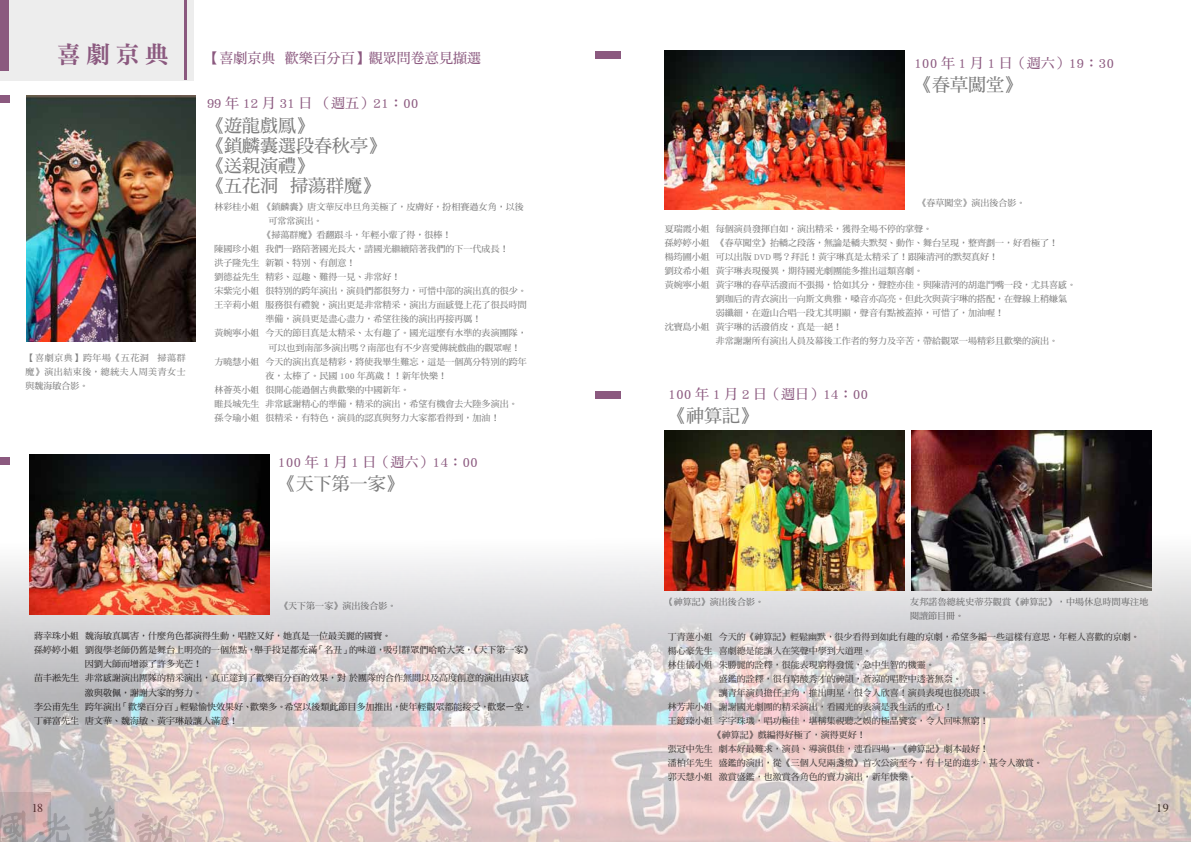
<style>
.page{position:relative;width:1191px;height:842px;background:#fff}
.page>*{position:absolute;margin:0;border:0;box-sizing:border-box;transform-origin:0 0}
.t1{font:24px "DF Ming Std W9";color:#8b597f}
.t2{font:18px/20px "DF Ming Std W7";color:#7d7d7d}
.t3{font:14px "DF Ming Std W7";color:#8b597f}
.t4{font:12px "Times";color:#000}
.t5{font:9px/14px "DF Ming Std W7";color:#7d7d7d;text-align:justify}
.t6{font:9px "DF Ming Std W7";color:#3e3a39}
.t7{font:9px/14px "DF Ming Std W7";letter-spacing:.02em;color:#7d7d7d}
</style>
<div class="page">
<img style="left:0;top:503px;width:1191px;height:339px">
<div style="left:0;top:0;width:194px;height:81px;background:#ededed"></div>
<hr style="left:184px;top:0;width:3px;height:80px;background:#8b597f">
<div style="left:0;top:95px;width:10px;height:7px;background:#8b597f"></div>
<div style="left:595px;top:51px;width:26px;height:7px;background:#8b597f"></div>
<div style="left:0;top:0;width:9px;height:71px;background:#8b597f"></div>
<div style="left:595px;top:391px;width:26px;height:7px;background:#8b597f"></div>
<div style="left:0;top:458px;width:10px;height:7px;background:#8b597f"></div>
<img style="left:27px;top:96px;width:169px;height:246px">
<img style="left:30px;top:454px;width:239px;height:160px">
<img style="left:664px;top:50px;width:240px;height:160px">
<img style="left:664px;top:431px;width:240px;height:160px">
<img style="left:911px;top:431px;width:240px;height:159px">
<h1 class="t1" style="left:57px;top:42px;width:113px">喜劇京典</h1>
<p class="t5" style="left:26px;top:350px;width:162px">【喜劇京典】跨年場《五花洞 掃蕩群魔》演出結束後，總統夫人周美青女士與魏海敏合影。</p>
<h3 class="t3" style="left:206px;top:50px;width:277px">【喜劇京典 歡樂百分百】觀眾問卷意見擷選</h3>
<h3 class="t3" style="left:206px;top:96px;width:214px">99 年 12 月 31 日 （週五）21：00</h3>
<h2 class="t2" style="left:206px;top:115px;width:182px">《遊龍戲鳳》<br>《鎖麟囊選段春秋亭》《送親演禮》<br>《五花洞 掃蕩群魔》</h2>
<p class="t5" style="left:214px;top:200px;width:310px">林彩桂小姐 《鎖麟囊》唐文華反串旦角美極了，皮膚好，扮相賽過女角，以後</p>
<p class="t5" style="left:268px;top:214px;width:55px">可常常演出。</p>
<p class="t5" style="left:262px;top:228px;width:190px">《掃蕩群魔》看翻跟斗，年輕小輩了得，很棒！</p>
<p class="t5" style="left:214px;top:242px;width:295px">陳國珍小姐 我們一路陪著國光長大，請國光繼續陪著我們的下一代成長！</p>
<p class="t5" style="left:214px;top:256px;width:142px">洪子隆先生 新穎、特別、有創意！</p>
<p class="t5" style="left:214px;top:270px;width:187px">劉德益先生 精彩、逗趣、難得一見、非常好！</p>
<p class="t5" style="left:214px;top:284px;width:313px">宋紫完小姐 很特別的跨年演出，演員們都很努力，可惜中部的演出真的很少。</p>
<p class="t5" style="left:214px;top:298px;width:313px">王辛莉小姐 服務很有禮貌，演出更是非常精采，演出方面感覺上花了很長時間</p>
<p class="t5" style="left:265px;top:312px;width:217px">準備，演員更是盡心盡力，希望往後的演出再接再厲！</p>
<p class="t5" style="left:214px;top:326px;width:313px">黃婉寧小姐 今天的節目真是太精采、太有趣了。國光這麼有水準的表演團隊，</p>
<p class="t5" style="left:268px;top:340px;width:253px">可以也到南部多演出嗎？南部也有不少喜愛傳統戲曲的觀眾喔！</p>
<p class="t5" style="left:214px;top:354px;width:313px">方曉慧小姐 今天的演出真是精彩，將使我畢生難忘，這是一個萬分特別的跨年</p>
<p class="t5" style="left:265px;top:368px;width:183px">夜，太棒了。民國 100 年萬歲！！新年快樂！</p>
<p class="t5" style="left:214px;top:382px;width:196px">林薈英小姐 很開心能過個古典歡樂的中國新年。</p>
<p class="t5" style="left:214px;top:396px;width:304px">睢長城先生 非常感謝精心的準備，精采的演出，希望有機會去大陸多演出。</p>
<p class="t5" style="left:214px;top:410px;width:286px">孫令瑜小姐 很精采，有特色，演員的認真與努力大家都看得到，加油！</p>
<h3 class="t3" style="left:278px;top:454px;width:202px">100 年 1 月 1 日（週六）14：00</h3>
<h2 class="t2" style="left:278px;top:473px;width:127px">《天下第一家》</h2>
<p class="t5" style="left:279px;top:598px;width:118px">《天下第一家》演出後合影。</p>
<p class="t6" style="left:34px;top:631px;width:358px">蔣幸珠小姐 魏海敏真厲害，什麼角色都演得生動，唱腔又好，她真是一位最美麗的國寶。</p>
<p class="t6" style="left:34px;top:645px;width:500px">孫婷婷小姐 劉復學老師仍舊是舞台上明亮的一個焦點，舉手投足都充滿「名丑」的味道，吸引群眾們哈哈大笑，《天下第一家》</p>
<p class="t6" style="left:85px;top:659px;width:118px">因劉大師而增添了許多光芒！</p>
<p class="t6" style="left:34px;top:673px;width:496px">苗丰淞先生 非常感謝演出團隊的精采演出，真正達到了歡樂百分百的效果，對 於團隊的合作無間以及高度創意的演出由衷感</p>
<p class="t6" style="left:85px;top:687px;width:118px">激與敬佩，謝謝大家的努力。</p>
<p class="t6" style="left:34px;top:701px;width:500px">李公甫先生 跨年演出「歡樂百分百」輕鬆愉快效果好、歡樂多。希望以後類此節目多加推出，使年輕觀眾都能接受，歡聚ㄧ堂。</p>
<p class="t6" style="left:34px;top:715px;width:205px">丁祥富先生 唐文華、魏海敏、黃宇琳最讓人滿意！</p>
<h3 class="t3" style="left:914px;top:55px;width:202px">100 年 1 月 1 日（週六）19：30</h3>
<h2 class="t2" style="left:914px;top:75px;width:109px">《春草闖堂》</h2>
<p class="t5" style="left:917px;top:196px;width:109px">《春草闖堂》演出後合影。</p>
<p class="t5" style="left:665px;top:221px;width:268px">夏瑞霞小姐 每個演員發揮自如，演出精采，獲得全場不停的掌聲。</p>
<p class="t5" style="left:665px;top:235px;width:394px">孫婷婷小姐 《春草闖堂》抬轎之段落，無論是轎夫默契、動作、舞台呈現，整齊劃一，好看極了！</p>
<p class="t5" style="left:665px;top:249px;width:335px">楊筠圃小姐 可以出版 DVD 嗎？拜託！黃宇琳真是太精采了！跟陳清河的默契真好！</p>
<p class="t5" style="left:665px;top:263px;width:259px">劉玟希小姐 黃宇琳表現優異，期待國光劇團能多推出這類喜劇。</p>
<p class="t5" style="left:665px;top:277px;width:412px">黃婉寧小姐 黃宇琳的春草活潑而不張揚，恰如其分，聲腔亦佳。與陳清河的胡進鬥嘴一段，尤具喜感。</p>
<p class="t5" style="left:716px;top:291px;width:353px">劉珈后的青衣演出一向斯文典雅，嗓音亦高亮。但此次與黃宇琳的搭配，在聲線上稍嫌氣</p>
<p class="t5" style="left:716px;top:305px;width:290px">弱纖細，在遊山合唱一段尤其明顯，聲音有點被蓋掉，可惜了，加油喔！</p>
<p class="t5" style="left:665px;top:319px;width:178px">沈寶島小姐 黃宇琳的活潑俏皮，真是一絕！</p>
<p class="t5" style="left:716px;top:333px;width:344px">非常謝謝所有演出人員及幕後工作者的努力及辛苦，帶給觀眾一場精彩且歡樂的演出。</p>
<h3 class="t3" style="left:668px;top:386px;width:202px">100 年 1 月 2 日（週日）14：00</h3>
<h2 class="t2" style="left:668px;top:406px;width:91px">《神算記》</h2>
<p class="t5" style="left:665px;top:594px;width:100px">《神算記》演出後合影。</p>
<p class="t7" style="left:910px;top:594px;width:240px">友邦諾魯總統史蒂芬觀賞《神算記》，中場休息時間專注地閱讀節目冊。</p>
<p class="t6" style="left:668px;top:632px;width:473px">丁青蓮小姐 今天的《神算記》輕鬆幽默，很少看得到如此有趣的京劇，希望多編一些這樣有意思，年輕人喜歡的京劇。</p>
<p class="t6" style="left:668px;top:646px;width:205px">楊心豪先生 喜劇總是能讓人在笑聲中學到大道理。</p>
<p class="t6" style="left:668px;top:660px;width:268px">林佳儀小姐 朱勝麗的詮釋，很能表現窮得發慌，急中生智的機靈。</p>
<p class="t6" style="left:719px;top:674px;width:245px">盛鑑的詮釋，很有窮酸秀才的神韻，蒼涼的唱腔中透著無奈。</p>
<p class="t6" style="left:719px;top:688px;width:272px">讓青年演員擔任主角，推出明星，很令人欣喜！演員表現也很亮眼。</p>
<p class="t6" style="left:668px;top:702px;width:286px">林芳菲小姐 謝謝國光劇團的精采演出，看國光的表演是我生活的重心！</p>
<p class="t6" style="left:668px;top:716px;width:322px">王鐿臻小姐 字字珠璣，唱功極佳，堪稱集視聽之娛的極品饗宴，令人回味無窮！</p>
<p class="t6" style="left:713px;top:730px;width:154px">《神算記》戲編得好極了，演得更好！</p>
<p class="t6" style="left:668px;top:744px;width:322px">張冠中先生 劇本好最難求，演員、導演俱佳，連看四場，《神算記》劇本最好！</p>
<p class="t6" style="left:668px;top:758px;width:376px">潘柏年先生 盛鑑的演出，從《三個人兒兩盞燈》首次公演至今，有十足的進步，甚令人激賞。</p>
<p class="t6" style="left:668px;top:772px;width:250px">郭天慧小姐 激賞盛鑑，也激賞各角色的賣力演出，新年快樂。</p>
<h3 class="t4" style="left:31px;top:796px;width:13px">18</h3>
<h3 class="t4" style="left:1157px;top:796px;width:13px">19</h3>
</div>
